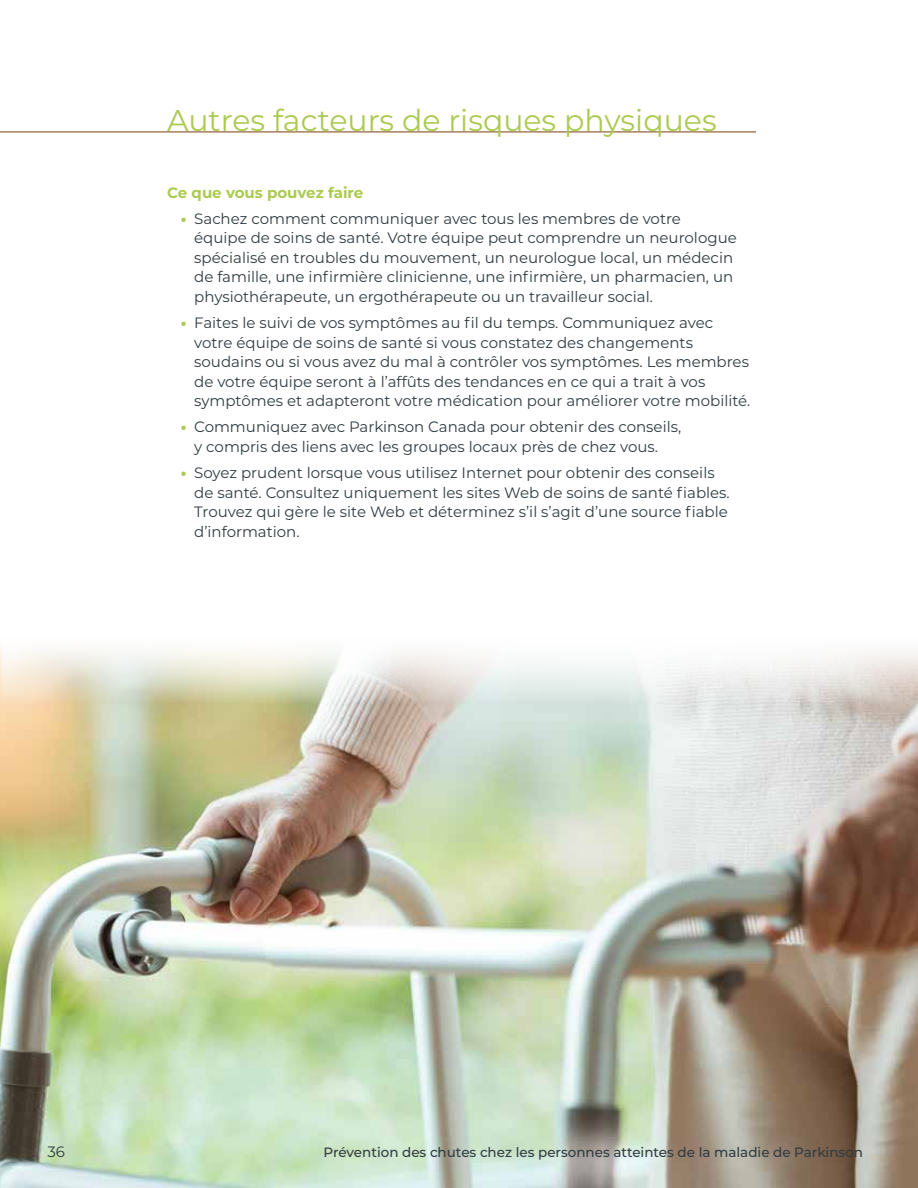
<style>
.page{position:relative;width:918px;height:1188px;background:#fff}
.page>*{position:absolute;margin:0;border:0;box-sizing:border-box;transform-origin:0 0}
.t1{font:30px "Montserrat";color:#acca50}
.t2{font:15px/19.5px "Montserrat";color:#303c42}
.t3{font:700 15px "Montserrat";color:#acca50}
.t4{font:500 13.5px "Montserrat";color:#303c42}
.s1{font-weight:800;color:#acca50}
</style>
<div class="page">
<hr style="left:0;top:131px;width:756px;height:1px;background:#8a532a">
<img style="left:0;top:704px;width:918px;height:484px">
<svg style="left:2px;top:650px;width:916px;height:54px"></svg>
<h1 class="t1" style="left:167px;top:99px;width:551px">Autres facteurs de risques physiques</h1>
<p class="t3" style="left:167px;top:182px;width:198px">Ce que vous pouvez faire</p>
<p class="t2" style="left:194px;top:208px;width:544px;text-indent:-14px"><span class="s1">•</span> Sachez comment communiquer avec tous les membres de votre équipe de soins de santé. Votre équipe peut comprendre un neurologue spécialisé en troubles du mouvement, un neurologue local, un médecin de famille, une infirmière clinicienne, une infirmière, un pharmacien, un physiothérapeute, un ergothérapeute ou un travailleur social.</p>
<p class="t2" style="left:194px;top:313px;width:558px;text-indent:-14px"><span class="s1">•</span> Faites le suivi de vos symptômes au fil du temps. Communiquez avec votre équipe de soins de santé si vous constatez des changements soudains ou si vous avez du mal à contrôler vos symptômes. Les membres de votre équipe seront à l’affûts des tendances en ce qui a trait à vos symptômes et adapteront votre médication pour améliorer votre mobilité.</p>
<p class="t2" style="left:194px;top:417px;width:489px;text-indent:-14px"><span class="s1">•</span> Communiquez avec Parkinson Canada pour obtenir des conseils, y compris des liens avec les groupes locaux près de chez vous.</p>
<p class="t2" style="left:194px;top:463px;width:537px;text-indent:-14px"><span class="s1">•</span> Soyez prudent lorsque vous utilisez Internet pour obtenir des conseils de santé. Consultez uniquement les sites Web de soins de santé fiables.<br>Trouvez qui gère le site Web et déterminez s’il s’agit d’une source fiable d’information.</p>
<p class="t2" style="left:47px;top:1141px;width:19px">36</p>
<p class="t4" style="left:324px;top:1142px;width:541px">Prévention des chutes chez les personnes atteintes de la maladie de Parkinson</p>
</div>
